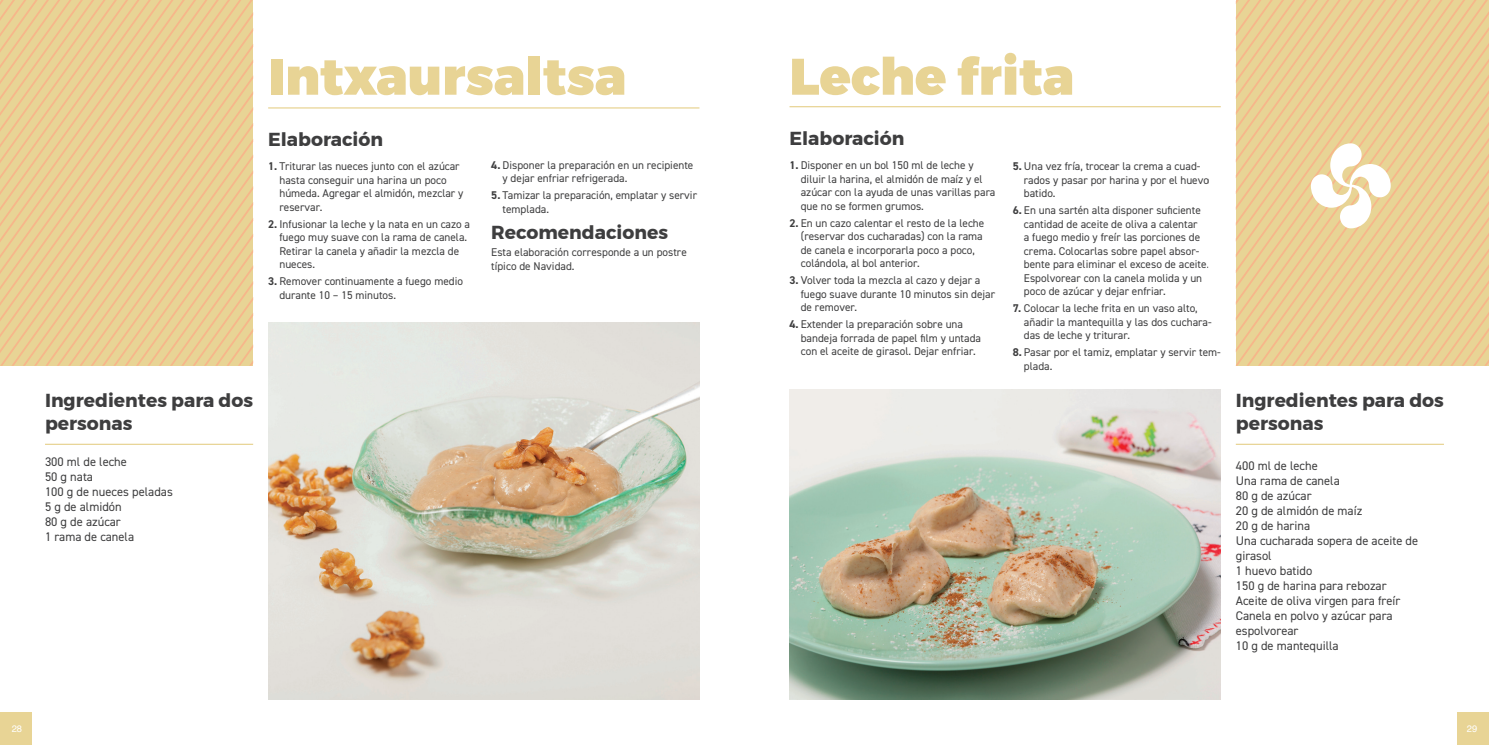
<style>
.page{position:relative;width:1489px;height:745px;background:#fff}
.page>*{position:absolute;margin:0;border:0;box-sizing:border-box;transform-origin:0 0}
.t1{font:900 51.25px "Montserrat";color:#e8d495}
.t2{font:700 18.75px/22.5px "Montserrat";color:#3e3e3f}
.t3{font:12.5px/15px "DIN2014";color:#3e3e3f}
.t4{font:11.25px/13.5px "DIN2014";color:#3e3e3f}
.t5{font:9.38px "Helvetica";color:#fff}
.s1{font-weight:700}
</style>
<div class="page">
<div style="left:1457px;top:712px;width:31px;height:32px;background:#e8d495"></div>
<div style="left:0;top:712px;width:31px;height:32px;background:#e8d495"></div>
<img style="left:268px;top:322px;width:431px;height:377px">
<svg style="left:0;top:0;width:253px;height:365px;background:#eacd92"></svg>
<hr style="left:268px;top:107px;width:431px;height:1px;background:#e8d495">
<hr style="left:45px;top:443px;width:208px;height:1px;background:#e8d495">
<img style="left:789px;top:389px;width:431px;height:310px">
<hr style="left:1235px;top:443px;width:208px;height:1px;background:#e8d495">
<hr style="left:789px;top:106px;width:431px;height:1px;background:#e8d495">
<svg style="left:1235px;top:0;width:253px;height:365px;background:#edd39f"></svg>
<p class="t1" style="left:268px;top:34px;width:359px">Intxaursaltsa</p>
<p class="t2" style="left:268px;top:128px;width:116px">Elaboración</p>
<p class="t4" style="left:279px;top:159px;width:185px;text-indent:-11px"><span class="s1">1.</span> Triturar las nueces junto con el azúcar hasta conseguir una harina un poco húmeda. Agregar el almidón, mezclar y reservar.</p>
<p class="t4" style="left:279px;top:217px;width:192px;text-indent:-11px"><span class="s1">2.</span> Infusionar la leche y la nata en un cazo a fuego muy suave con la rama de canela.<br>Retirar la canela y añadir la mezcla de nueces.</p>
<p class="t4" style="left:279px;top:274px;width:185px;text-indent:-11px"><span class="s1">3.</span> Remover continuamente a fuego medio durante 10 – 15 minutos.</p>
<p class="t4" style="left:502px;top:158px;width:192px;text-indent:-11px"><span class="s1">4.</span> Disponer la preparación en un recipiente y dejar enfriar refrigerada.</p>
<p class="t4" style="left:502px;top:188px;width:196px;text-indent:-11px"><span class="s1">5.</span> Tamizar la preparación, emplatar y servir templada.</p>
<p class="t2" style="left:491px;top:221px;width:178px">Recomendaciones</p>
<p class="t4" style="left:491px;top:245px;width:197px">Esta elaboración corresponde a un postre típico de Navidad.</p>
<p class="t2" style="left:45px;top:389px;width:210px">Ingredientes para dos personas</p>
<p class="t3" style="left:45px;top:453px;width:83px">300 ml de leche</p>
<p class="t3" style="left:45px;top:468px;width:50px">50 g nata</p>
<p class="t3" style="left:45px;top:483px;width:129px">100 g de nueces peladas</p>
<p class="t3" style="left:45px;top:498px;width:78px">5 g de almidón</p>
<p class="t3" style="left:45px;top:513px;width:77px">80 g de azúcar</p>
<p class="t3" style="left:45px;top:528px;width:91px">1 rama de canela</p>
<p class="t1" style="left:789px;top:34px;width:286px">Leche frita</p>
<p class="t2" style="left:789px;top:127px;width:116px">Elaboración</p>
<p class="t4" style="left:800px;top:158px;width:196px;text-indent:-11px"><span class="s1">1.</span> Disponer en un bol 150 ml de leche y diluir la harina, el almidón de maíz y el azúcar con la ayuda de unas varillas para que no se formen grumos.</p>
<p class="t4" style="left:800px;top:216px;width:185px;text-indent:-11px"><span class="s1">2.</span> En un cazo calentar el resto de la leche (reservar dos cucharadas) con la rama de canela e incorporarla poco a poco, colándola, al bol anterior.</p>
<p class="t4" style="left:800px;top:273px;width:196px;text-indent:-11px"><span class="s1">3.</span> Volver toda la mezcla al cazo y dejar a fuego suave durante 10 minutos sin dejar de remover.</p>
<p class="t4" style="left:800px;top:317px;width:182px;text-indent:-11px"><span class="s1">4.</span> Extender la preparación sobre una bandeja forrada de papel film y untada con el aceite de girasol. Dejar enfriar.</p>
<p class="t4" style="left:1023px;top:159px;width:186px;text-indent:-11px"><span class="s1">5.</span> Una vez fría, trocear la crema a cuad&shy;rados y pasar por harina y por el huevo batido.</p>
<p class="t4" style="left:1023px;top:203px;width:187px;text-indent:-11px"><span class="s1">6.</span> En una sartén alta disponer suficiente cantidad de aceite de oliva a calentar<br>a fuego medio y freír las porciones de crema. Colocarlas sobre papel absor&shy;bente para eliminar el exceso de aceite.<br>Espolvorear con la canela molida y un poco de azúcar y dejar enfriar.</p>
<p class="t4" style="left:1023px;top:301px;width:189px;text-indent:-11px"><span class="s1">7.</span> Colocar la leche frita en un vaso alto, añadir la mantequilla y las dos cuchara&shy;das de leche y triturar.</p>
<p class="t4" style="left:1023px;top:345px;width:198px;text-indent:-11px"><span class="s1">8.</span> Pasar por el tamiz, emplatar y servir tem&shy;plada.</p>
<p class="t2" style="left:1235px;top:389px;width:210px">Ingredientes para dos personas</p>
<p class="t3" style="left:1235px;top:457px;width:83px">400 ml de leche</p>
<p class="t3" style="left:1235px;top:472px;width:105px">Una rama de canela</p>
<p class="t3" style="left:1235px;top:487px;width:77px">80 g de azúcar</p>
<p class="t3" style="left:1235px;top:502px;width:128px">20 g de almidón de maíz</p>
<p class="t3" style="left:1235px;top:517px;width:76px">20 g de harina</p>
<p class="t3" style="left:1235px;top:532px;width:184px">Una cucharada sopera de aceite de girasol</p>
<p class="t3" style="left:1235px;top:562px;width:78px">1 huevo batido</p>
<p class="t3" style="left:1235px;top:577px;width:152px">150 g de harina para rebozar</p>
<p class="t3" style="left:1235px;top:592px;width:166px">Aceite de oliva virgen para freír</p>
<p class="t3" style="left:1235px;top:607px;width:158px">Canela en polvo y azúcar para</p>
<p class="t3" style="left:1235px;top:622px;width:64px">espolvorear</p>
<p class="t3" style="left:1235px;top:637px;width:104px">10 g de mantequilla</p>
<p class="t5" style="left:12px;top:721px;width:12px">28</p>
<p class="t5" style="left:1466px;top:721px;width:12px">29</p>
</div>
